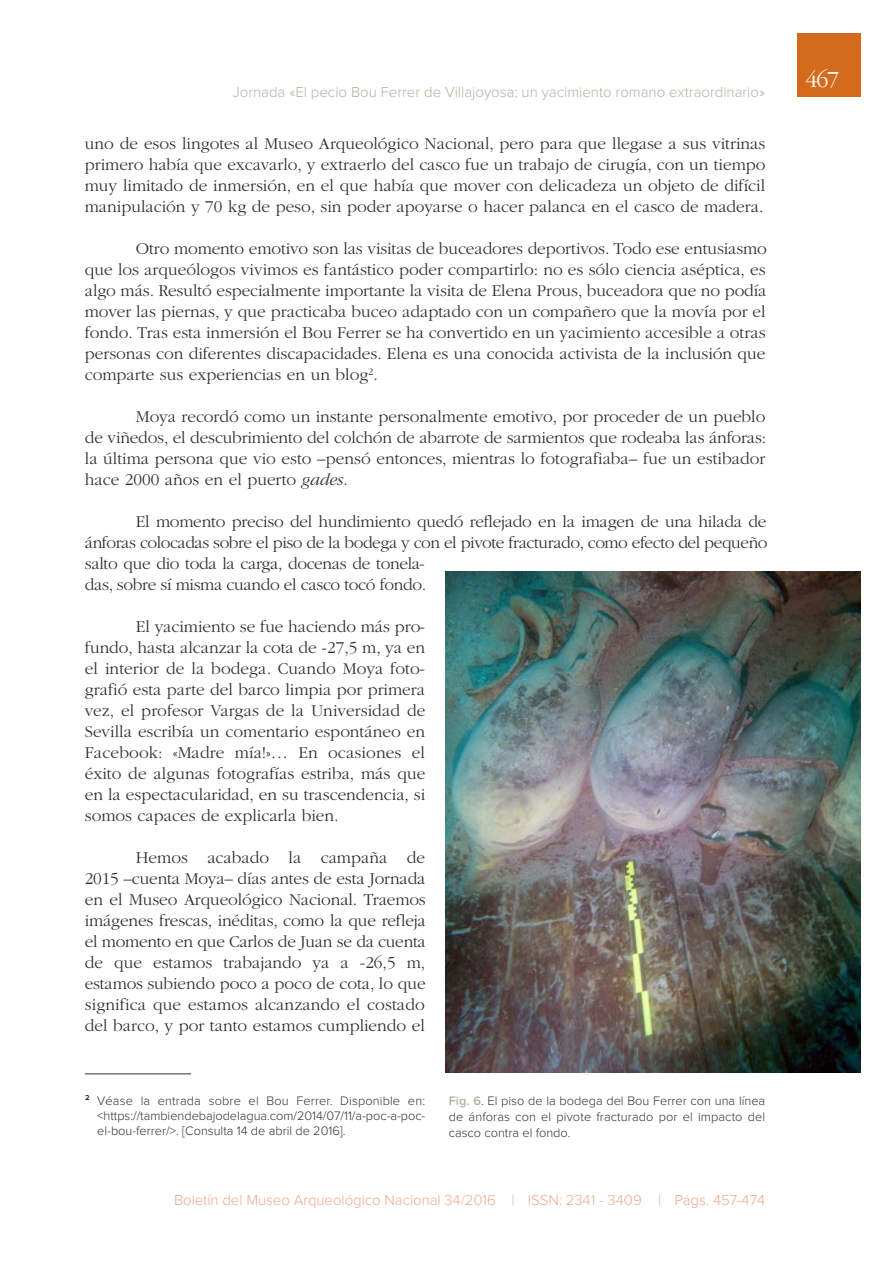
<style>
.page{position:relative;width:893px;height:1263px;background:#fff}
.page>*{position:absolute;margin:0;border:0;box-sizing:border-box;transform-origin:0 0}
.t1{font:300 24px "ITC Garamond Std";color:#fff}
.t2{font:300 17.25px/21px "ITC Garamond Std";color:#323132;text-align:justify}
.t3{font:300 17.25px/21px "ITC Garamond Std";letter-spacing:-.02em;color:#323132}
.t4{font:300 15px "Proxima Nova";color:#b4b09f}
.t5{font:300 15px "Proxima Nova";letter-spacing:-.005em;color:#efa98d}
.t6{font:300 12.75px/15.8px "Proxima Nova";color:#323132;text-align:justify}
.s1{font-style:italic}
.s2{font-weight:600;color:#b4b09f}
</style>
<div class="page">
<div style="left:797px;top:33px;width:64px;height:64px;background:#d36a1c"></div>
<img style="left:445px;top:571px;width:416px;height:502px">
<svg style="left:84px;top:1073px;width:108px;height:2px"></svg>
<p class="t4" style="left:233px;top:85px;width:534px">Jornada «El pecio Bou Ferrer de Villajoyosa: un yacimiento romano extraordinario»</p>
<p class="t2" style="left:85px;top:135px;width:682px">uno de esos lingotes al Museo Arqueológico Nacional, pero para que llegase a sus vitrinas primero había que excavarlo, y extraerlo del casco fue un trabajo de cirugía, con un tiempo muy limitado de inmersión, en el que había que mover con delicadeza un objeto de difícil manipulación y 70 kg de peso, sin poder apoyarse o hacer palanca en el casco de madera.</p>
<p class="t2" style="left:85px;top:240px;width:683px;text-indent:51px">Otro momento emotivo son las visitas de buceadores deportivos. Todo ese entusiasmo que los arqueólogos vivimos es fantástico poder compartirlo: no es sólo ciencia aséptica, es algo más. Resultó especialmente importante la visita de Elena Prous, buceadora que no podía mover las piernas, y que practicaba buceo adaptado con un compañero que la movía por el fondo. Tras esta inmersión el Bou Ferrer se ha convertido en un yacimiento accesible a otras personas con diferentes discapacidades. Elena es una conocida activista de la inclusión que comparte sus experiencias en un blog<sup>2</sup>.</p>
<p class="t2" style="left:85px;top:408px;width:683px;text-indent:51px">Moya recordó como un instante personalmente emotivo, por proceder de un pueblo de viñedos, el descubrimiento del colchón de abarrote de sarmientos que rodeaba las ánforas: la última persona que vio esto –pensó entonces, mientras lo fotografiaba– fue un estibador hace 2000 años en el puerto <span class="s1">gades</span>.</p>
<p class="t3" style="left:85px;top:513px;width:684px;text-indent:51px">El momento preciso del hundimiento quedó reflejado en la imagen de una hilada de ánforas colocadas sobre el piso de la bodega y con el pivote fracturado, como efecto del pequeño salto que dio toda la carga, docenas de tonela-<br>das, sobre sí misma cuando el casco tocó fondo.</p>
<p class="t2" style="left:85px;top:618px;width:342px;text-indent:51px">El yacimiento se fue haciendo más pro&shy;fundo, hasta alcanzar la cota de -27,5 m, ya en el interior de la bodega. Cuando Moya foto&shy;grafió esta parte del barco limpia por primera vez, el profesor Vargas de la Universidad de Sevilla escribía un comentario espontáneo en Facebook: «Madre mía!»… En ocasiones el éxito de algunas fotografías estriba, más que en la espectacularidad, en su trascendencia, si somos capaces de explicarla bien.</p>
<p class="t2" style="left:85px;top:849px;width:342px;text-indent:51px">Hemos acabado la campaña de 2015 –cuenta Moya– días antes de esta Jornada en el Museo Arqueológico Nacional. Traemos imágenes frescas, inéditas, como la que refleja el momento en que Carlos de Juan se da cuenta de que estamos trabajando ya a -26,5 m, estamos subiendo poco a poco de cota, lo que significa que estamos alcanzando el costado del barco, y por tanto estamos cumpliendo el</p>
<p class="t6" style="left:97px;top:1093px;width:330px;line-height:15.3px;text-indent:-12px"><sup>2</sup> Véase la entrada sobre el Bou Ferrer. Disponible en: &lt;https://tambiendebajodelagua.com/2014/07/11/a-poc-a-poc&shy;el-bou-ferrer/&gt;. [Consulta 14 de abril de 2016].</p>
<p class="t6" style="left:449px;top:1094px;width:318px"><span class="s2">Fig. 6</span>. El piso de la bodega del Bou Ferrer con una línea de ánforas con el pivote fracturado por el impacto del casco contra el fondo.</p>
<p class="t5" style="left:174px;top:1193px;width:593px">Boletín del Museo Arqueológico Nacional 34/2016 | ISSN: 2341 - 3409 | Págs. 457-474</p>
<h1 class="t1" style="left:805px;top:70px;width:35px">467</h1>
</div>
